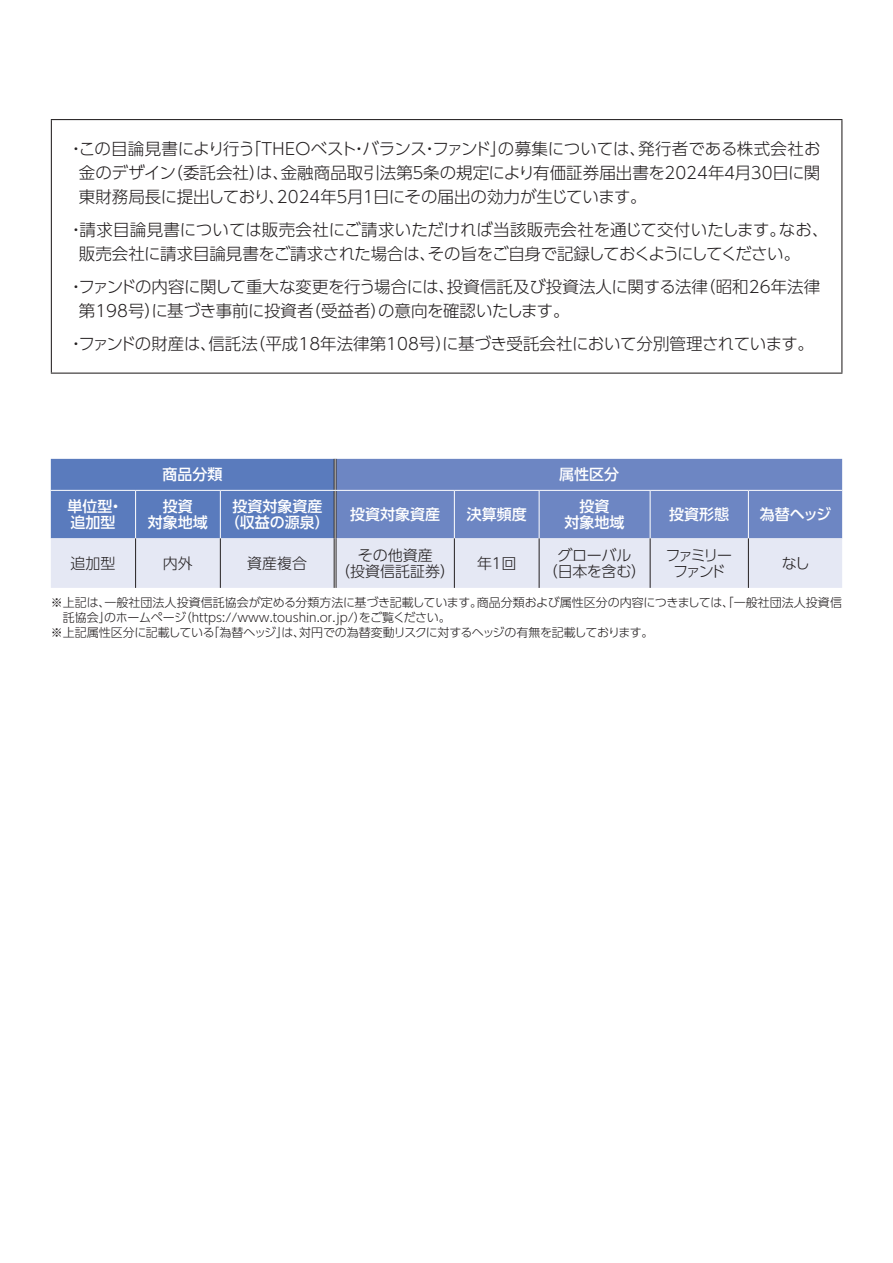
<style>
.page{position:relative;width:893px;height:1263px;background:#fff}
.page>*{position:absolute;margin:0;border:0;box-sizing:border-box;transform-origin:0 0}
.t1{font:300 16.5px/24px "UD Shin Go Pro";letter-spacing:-.01em;color:#231f20}
.t2{font:500 15px/16.5px "UD Shin Go Pro";color:#fff;text-align:center}
.t3{font:300 15px/16.5px "UD Shin Go Pro";letter-spacing:-.01em;color:#231f20;text-align:center}
.t4{font:300 15px/16.5px "UD Shin Go Pro";letter-spacing:-.155em;color:#231f20;text-align:center}
.t5{font:300 12px "UD Shin Go Pro";color:#231f20}
.t6{font:300 12px "UD Shin Go Pro";letter-spacing:-.03em;color:#231f20}
</style>
<div class="page">
<hr style="left:51px;top:119px;width:791px;height:1px;background:#231f20">
<hr style="left:51px;top:120px;width:1px;height:253px;background:#231f20">
<hr style="left:841px;top:120px;width:1px;height:253px;background:#231f20">
<hr style="left:51px;top:373px;width:791px;height:1px;background:#231f20">
<svg style="left:51px;top:459px;width:791px;height:129px;background:#97a9d4"></svg>
<hr style="left:334px;top:459px;width:2px;height:31px;background:#fff">
<hr style="left:334px;top:491px;width:2px;height:47px;background:#fff">
<hr style="left:334px;top:538px;width:2px;height:50px;background:#fff">
<hr style="left:135px;top:491px;width:1px;height:47px;background:#fff">
<hr style="left:220px;top:491px;width:1px;height:47px;background:#fff">
<hr style="left:454px;top:491px;width:1px;height:47px;background:#fff">
<hr style="left:539px;top:491px;width:1px;height:47px;background:#fff">
<hr style="left:650px;top:491px;width:1px;height:47px;background:#fff">
<hr style="left:748px;top:491px;width:1px;height:47px;background:#fff">
<hr style="left:135px;top:538px;width:1px;height:50px;background:#231f20">
<hr style="left:220px;top:538px;width:1px;height:50px;background:#231f20">
<hr style="left:454px;top:538px;width:1px;height:50px;background:#231f20">
<hr style="left:539px;top:538px;width:1px;height:50px;background:#231f20">
<hr style="left:650px;top:538px;width:1px;height:50px;background:#231f20">
<hr style="left:748px;top:538px;width:1px;height:50px;background:#231f20">
<hr style="left:334px;top:459px;width:1px;height:31px;background:#231f20">
<hr style="left:336px;top:459px;width:1px;height:31px;background:#231f20">
<hr style="left:334px;top:491px;width:1px;height:47px;background:#231f20">
<hr style="left:336px;top:491px;width:1px;height:47px;background:#231f20">
<hr style="left:334px;top:538px;width:1px;height:50px;background:#231f20">
<hr style="left:336px;top:538px;width:1px;height:50px;background:#231f20">
<hr style="left:51px;top:490px;width:85px;height:1px;background:#fff">
<hr style="left:136px;top:490px;width:84px;height:1px;background:#fff">
<hr style="left:220px;top:490px;width:115px;height:1px;background:#fff">
<hr style="left:335px;top:490px;width:119px;height:1px;background:#fff">
<hr style="left:454px;top:490px;width:85px;height:1px;background:#fff">
<hr style="left:539px;top:490px;width:111px;height:1px;background:#fff">
<hr style="left:650px;top:490px;width:98px;height:1px;background:#fff">
<hr style="left:748px;top:490px;width:94px;height:1px;background:#fff">
<p class="t1" style="left:79px;top:136px;width:743px;text-align:justify;text-indent:-11px">・この目論見書により行う「THEOベスト・バランス・ファンド」の募集については、発行者である株式会社お金のデザイン（委託会社）は、金融商品取引法第５条の規定により有価証券届出書を2024年４月30日に関東財務局長に提出しており、2024年５月１日にその届出の効力が生じています。</p>
<p class="t1" style="left:79px;top:217px;width:751px;text-indent:-11px">・請求目論見書については販売会社にご請求いただければ当該販売会社を通じて交付いたします。なお、販売会社に請求目論見書をご請求された場合は、その旨をご自身で記録しておくようにしてください。</p>
<p class="t1" style="left:79px;top:274px;width:743px;text-indent:-11px">・ファンドの内容に関して重大な変更を行う場合には、投資信託及び投資法人に関する法律（昭和26年法律第198号）に基づき事前に投資者（受益者）の意向を確認いたします。</p>
<p class="t1" style="left:68px;top:331px;width:748px">・ファンドの財産は、信託法（平成18年法律第108号）に基づき受託会社において分別管理されています。</p>
<p class="t2" style="left:162px;top:466px;width:61px">商品分類</p>
<p class="t2" style="left:559px;top:466px;width:61px">属性区分</p>
<p class="t2" style="left:67px;top:497px;width:57px;text-align:left">単位型・追加型</p>
<p class="t2" style="left:148px;top:497px;width:62px">投資<br>対象地域</p>
<p class="t2" style="left:225px;top:497px;width:107px">投資対象資産（収益の源泉）</p>
<p class="t2" style="left:350px;top:506px;width:91px">投資対象資産</p>
<p class="t2" style="left:467px;top:506px;width:61px">決算頻度</p>
<p class="t2" style="left:565px;top:497px;width:61px">投資<br>対象地域</p>
<p class="t2" style="left:669px;top:506px;width:61px">投資形態</p>
<p class="t2" style="left:760px;top:506px;width:73px">為替ヘッジ</p>
<p class="t3" style="left:71px;top:554px;width:46px">追加型</p>
<p class="t3" style="left:163px;top:554px;width:31px">内外</p>
<p class="t3" style="left:247px;top:554px;width:61px">資産複合</p>
<p class="t3" style="left:335px;top:546px;width:121px">その他資産<br>（投資信託証券）</p>
<p class="t3" style="left:477px;top:554px;width:41px">年１回</p>
<p class="t3" style="left:543px;top:546px;width:105px">グローバル<br>（日本を含む）</p>
<p class="t4" style="left:666px;top:546px;width:68px">ファミリーファンド</p>
<p class="t3" style="left:782px;top:554px;width:30px">なし</p>
<p class="t5" style="left:51px;top:592px;width:793px">※上記は、一般社団法人投資信託協会が定める分類方法に基づき記載しています。商品分類および属性区分の内容につきましては、「一般社団法人投資信</p>
<p class="t5" style="left:63px;top:607px;width:389px">託協会」のホームページ（https://www.toushin.or.jp/）をご覧ください。</p>
<p class="t6" style="left:51px;top:622px;width:604px">※上記属性区分に記載している「為替ヘッジ」は、対円での為替変動リスクに対するヘッジの有無を記載しております。</p>
</div>
